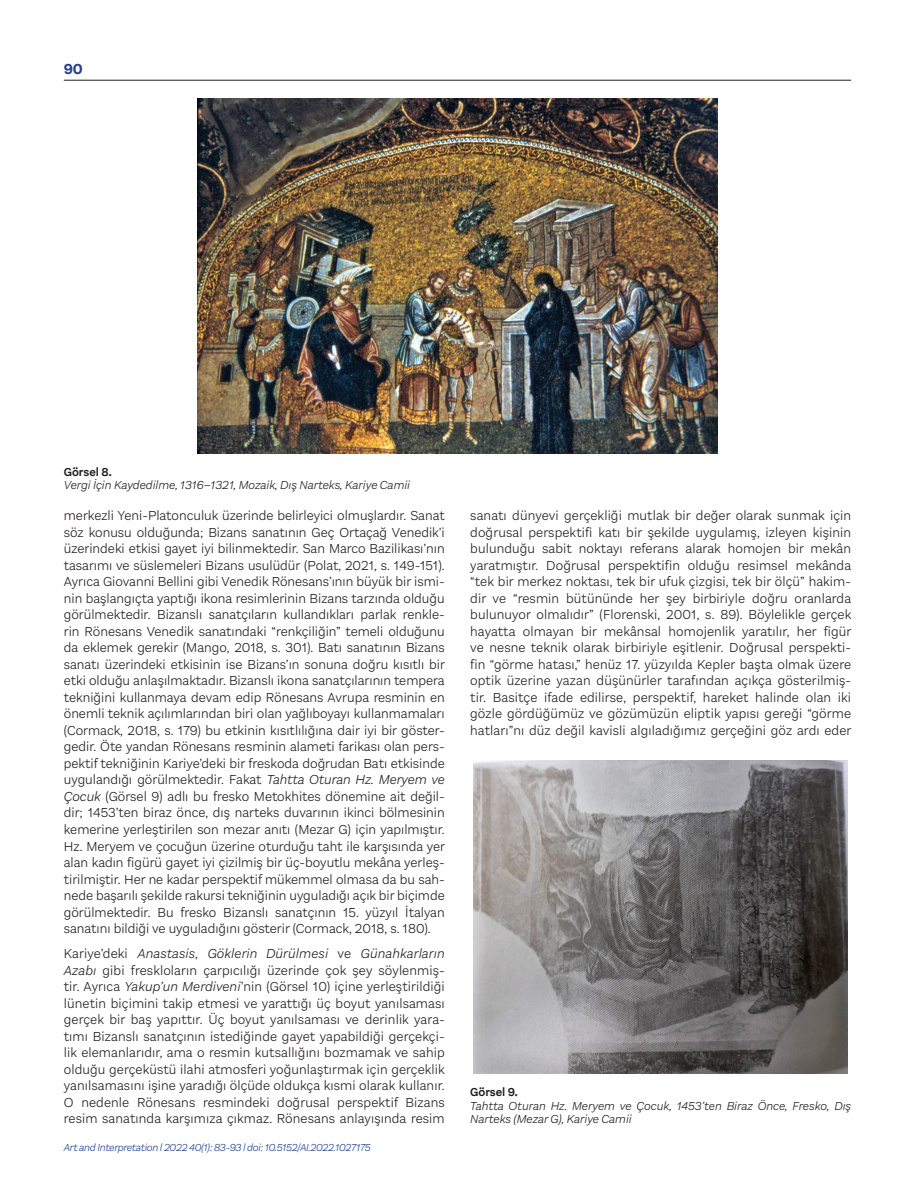
<style>
.page{position:relative;width:915px;height:1191px;background:#fff}
.page>*{position:absolute;margin:0;border:0;box-sizing:border-box;transform-origin:0 0}
.t1{font:700 15px "Aestetico";color:#253f8e}
.t2{font:300 13.5px/16.5px "Aestetico";letter-spacing:.01em;color:#231f20;text-align:justify}
.t3{font:italic 300 12px/13.5px "Aestetico";color:#231f20}
.t4{font:600 12px "Aestetico";color:#231f20}
.t5{font:italic 300 10.5px "Aestetico";letter-spacing:-.025em;color:#253f8e}
.s1{font-style:italic}
</style>
<div class="page">
<hr style="left:64px;top:80px;width:786px;height:1px;background:#231f20">
<img style="left:198px;top:99px;width:518px;height:354px">
<img style="left:473px;top:760px;width:374px;height:313px">
<p class="t1" style="left:64px;top:60px;width:20px">90</p>
<p class="t4" style="left:64px;top:464px;width:49px">Görsel 8.</p>
<p class="t3" style="left:64px;top:478px;width:348px">Vergi İçin Kaydedilme, 1316–1321, Mozaik, Dış Narteks, Kariye Camii</p>
<p class="t2" style="left:64px;top:507px;width:382px">merkezli Yeni-Platonculuk üzerinde belirleyici olmuşlardır. Sanat söz konusu olduğunda; Bizans sanatının Geç Ortaçağ Venedik’i üzerindeki etkisi gayet iyi bilinmektedir. San Marco Bazilikası’nın tasarımı ve süslemeleri Bizans usulüdür (Polat, 2021, s. 149-151).<br>Ayrıca Giovanni Bellini gibi Venedik Rönesans’ının büyük bir ismi&shy;nin başlangıçta yaptığı ikona resimlerinin Bizans tarzında olduğu görülmektedir. Bizanslı sanatçıların kullandıkları parlak renkle&shy;rin Rönesans Venedik sanatındaki “renkçiliğin” temeli olduğunu da eklemek gerekir (Mango, 2018, s. 301). Batı sanatının Bizans sanatı üzerindeki etkisinin ise Bizans’ın sonuna doğru kısıtlı bir etki olduğu anlaşılmaktadır. Bizanslı ikona sanatçılarının tempera tekniğini kullanmaya devam edip Rönesans Avrupa resminin en önemli teknik açılımlarından biri olan yağlıboyayı kullanmamaları (Cormack, 2018, s. 179) bu etkinin kısıtlılığına dair iyi bir göster&shy;gedir. Öte yandan Rönesans resminin alameti farikası olan pers&shy;pektif tekniğinin Kariye’deki bir freskoda doğrudan Batı etkisinde uygulandığı görülmektedir. Fakat <span class="s1">Tahtta Oturan Hz. Meryem ve Çocuk</span> (Görsel 9) adlı bu fresko Metokhites dönemine ait değil&shy;dir; 1453’ten biraz önce, dış narteks duvarının ikinci bölmesinin kemerine yerleştirilen son mezar anıtı (Mezar G) için yapılmıştır.<br>Hz. Meryem ve çocuğun üzerine oturduğu taht ile karşısında yer alan kadın figürü gayet iyi çizilmiş bir üç-boyutlu mekâna yerleş&shy;tirilmiştir. Her ne kadar perspektif mükemmel olmasa da bu sah&shy;nede başarılı şekilde rakursi tekniğinin uyguladığı açık bir biçimde görülmektedir. Bu fresko Bizanslı sanatçının 15. yüzyıl İtalyan sanatını bildiği ve uyguladığını gösterir (Cormack, 2018, s. 180).</p>
<p class="t2" style="left:64px;top:945px;width:382px">Kariye’deki <span class="s1">Anastasis</span>, <span class="s1">Göklerin Dürülmesi</span> ve <span class="s1">Günahkarların Azabı</span> gibi freskloların çarpıcılığı üzerinde çok şey söylenmiş&shy;tir. Ayrıca <span class="s1">Yakup’un Merdiveni</span>’nin (Görsel 10) içine yerleştirildiği lünetin biçimini takip etmesi ve yarattığı üç boyut yanılsaması gerçek bir baş yapıttır. Üç boyut yanılsaması ve derinlik yara&shy;tımı Bizanslı sanatçının istediğinde gayet yapabildiği gerçekçi&shy;lik elemanlarıdır, ama o resmin kutsallığını bozmamak ve sahip olduğu gerçeküstü ilahi atmosferi yoğunlaştırmak için gerçeklik yanılsamasını işine yaradığı ölçüde oldukça kısmi olarak kullanır.<br>O nedenle Rönesans resmindeki doğrusal perspektif Bizans resim sanatında karşımıza çıkmaz. Rönesans anlayışında resim</p>
<p class="t5" style="left:64px;top:1141px;width:308px">Art and Interpretation l 2022 40(1): 83-93 l doi: 10.5152/AI.2022.1027175</p>
<p class="t2" style="left:470px;top:507px;width:382px">sanatı dünyevi gerçekliği mutlak bir değer olarak sunmak için doğrusal perspektifi katı bir şekilde uygulamış, izleyen kişinin bulunduğu sabit noktayı referans alarak homojen bir mekân yaratmıştır. Doğrusal perspektifin olduğu resimsel mekânda “tek bir merkez noktası, tek bir ufuk çizgisi, tek bir ölçü” hakim&shy;dir ve “resmin bütününde her şey birbiriyle doğru oranlarda bulunuyor olmalıdır” (Florenski, 2001, s. 89). Böylelikle gerçek hayatta olmayan bir mekânsal homojenlik yaratılır, her figür ve nesne teknik olarak birbiriyle eşitlenir. Doğrusal perspekti&shy;fin “görme hatası,” henüz 17. yüzyılda Kepler başta olmak üzere optik üzerine yazan düşünürler tarafından açıkça gösterilmiş&shy;tir. Basitçe ifade edilirse, perspektif, hareket halinde olan iki gözle gördüğümüz ve gözümüzün eliptik yapısı gereği “görme hatları”nı düz değil kavisli algıladığımız gerçeğini göz ardı eder</p>
<p class="t4" style="left:470px;top:1085px;width:49px">Görsel 9.</p>
<p class="t3" style="left:470px;top:1099px;width:382px">Tahtta Oturan Hz. Meryem ve Çocuk, 1453’ten Biraz Önce, Fresko, Dış<br>Narteks (Mezar G), Kariye Camii</p>
</div>
